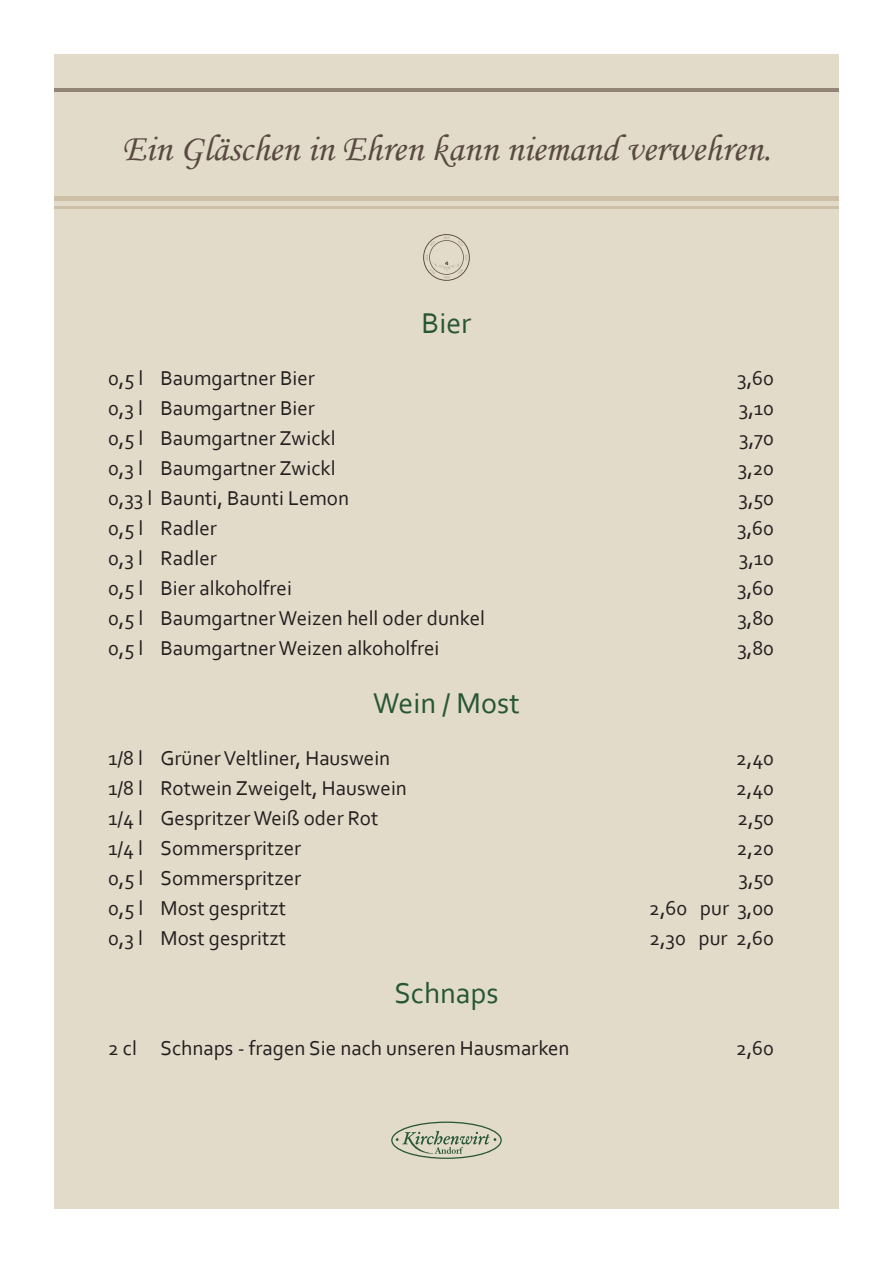
<style>
.page{position:relative;width:893px;height:1263px;background:#fff}
.page>*{position:absolute;margin:0;border:0;box-sizing:border-box;transform-origin:0 0}
.t1{font:37.5px "Monotype Corsiva";color:#594a41}
.t2{font:30px "Corbel";color:#265635}
.t3{font:21px "Corbel";color:#231f20}
</style>
<div class="page">
<div style="left:54px;top:54px;width:785px;height:1155px;background:#e3dbc9"></div>
<svg style="left:391px;top:1121px;width:111px;height:38px"></svg>
<div style="left:54px;top:196px;width:785px;height:5px;background:#cdc0a7"></div>
<hr style="left:54px;top:206px;width:785px;height:2px;background:#cdc0a7">
<svg style="left:423px;top:234px;width:47px;height:47px"></svg>
<hr style="left:54px;top:88px;width:784px;height:4px;background:#938478">
<h1 class="t1" style="left:122px;top:126px;width:650px">Ein Gläschen in Ehren kann niemand verwehren.</h1>
<h2 class="t2" style="left:422px;top:305px;width:51px">Bier</h2>
<p class="t3" style="left:108px;top:365px;width:208px">0,5 l Baumgartner Bier</p>
<p class="t3" style="left:737px;top:365px;width:38px">3,60</p>
<p class="t3" style="left:108px;top:395px;width:208px">0,3 l Baumgartner Bier</p>
<p class="t3" style="left:739px;top:395px;width:37px">3,10</p>
<p class="t3" style="left:108px;top:425px;width:229px">0,5 l Baumgartner Zwickl</p>
<p class="t3" style="left:739px;top:425px;width:36px">3,70</p>
<p class="t3" style="left:108px;top:455px;width:229px">0,3 l Baumgartner Zwickl</p>
<p class="t3" style="left:738px;top:455px;width:38px">3,20</p>
<p class="t3" style="left:108px;top:485px;width:243px">0,33 l Baunti, Baunti Lemon</p>
<p class="t3" style="left:738px;top:485px;width:37px">3,50</p>
<p class="t3" style="left:108px;top:515px;width:110px">0,5 l Radler</p>
<p class="t3" style="left:737px;top:515px;width:38px">3,60</p>
<p class="t3" style="left:108px;top:545px;width:110px">0,3 l Radler</p>
<p class="t3" style="left:739px;top:545px;width:37px">3,10</p>
<p class="t3" style="left:108px;top:575px;width:185px">0,5 l Bier alkoholfrei</p>
<p class="t3" style="left:737px;top:575px;width:38px">3,60</p>
<p class="t3" style="left:108px;top:605px;width:379px">0,5 l Baumgartner Weizen hell oder dunkel</p>
<p class="t3" style="left:737px;top:605px;width:38px">3,80</p>
<p class="t3" style="left:108px;top:635px;width:333px">0,5 l Baumgartner Weizen alkoholfrei</p>
<p class="t3" style="left:737px;top:635px;width:38px">3,80</p>
<h2 class="t2" style="left:373px;top:685px;width:148px">Wein / Most</h2>
<p class="t3" style="left:108px;top:745px;width:284px">1/8 l Grüner Veltliner, Hauswein</p>
<p class="t3" style="left:736px;top:745px;width:39px">2,40</p>
<p class="t3" style="left:108px;top:775px;width:300px">1/8 l Rotwein Zweigelt, Hauswein</p>
<p class="t3" style="left:736px;top:775px;width:39px">2,40</p>
<p class="t3" style="left:108px;top:805px;width:272px">1/4 l Gespritzer Weiß oder Rot</p>
<p class="t3" style="left:737px;top:805px;width:38px">2,50</p>
<p class="t3" style="left:108px;top:835px;width:195px">1/4 l Sommerspritzer</p>
<p class="t3" style="left:737px;top:835px;width:39px">2,20</p>
<p class="t3" style="left:108px;top:865px;width:195px">0,5 l Sommerspritzer</p>
<p class="t3" style="left:738px;top:865px;width:37px">3,50</p>
<p class="t3" style="left:108px;top:895px;width:179px">0,5 l Most gespritzt</p>
<p class="t3" style="left:649px;top:895px;width:126px">2,60 pur 3,00</p>
<p class="t3" style="left:108px;top:925px;width:179px">0,3 l Most gespritzt</p>
<p class="t3" style="left:649px;top:925px;width:126px">2,30 pur 2,60</p>
<h2 class="t2" style="left:394px;top:975px;width:106px">Schnaps</h2>
<p class="t3" style="left:108px;top:1035px;width:463px">2 cl Schnaps - fragen Sie nach unseren Hausmarken</p>
<p class="t3" style="left:736px;top:1035px;width:40px">2,60</p>
</div>
